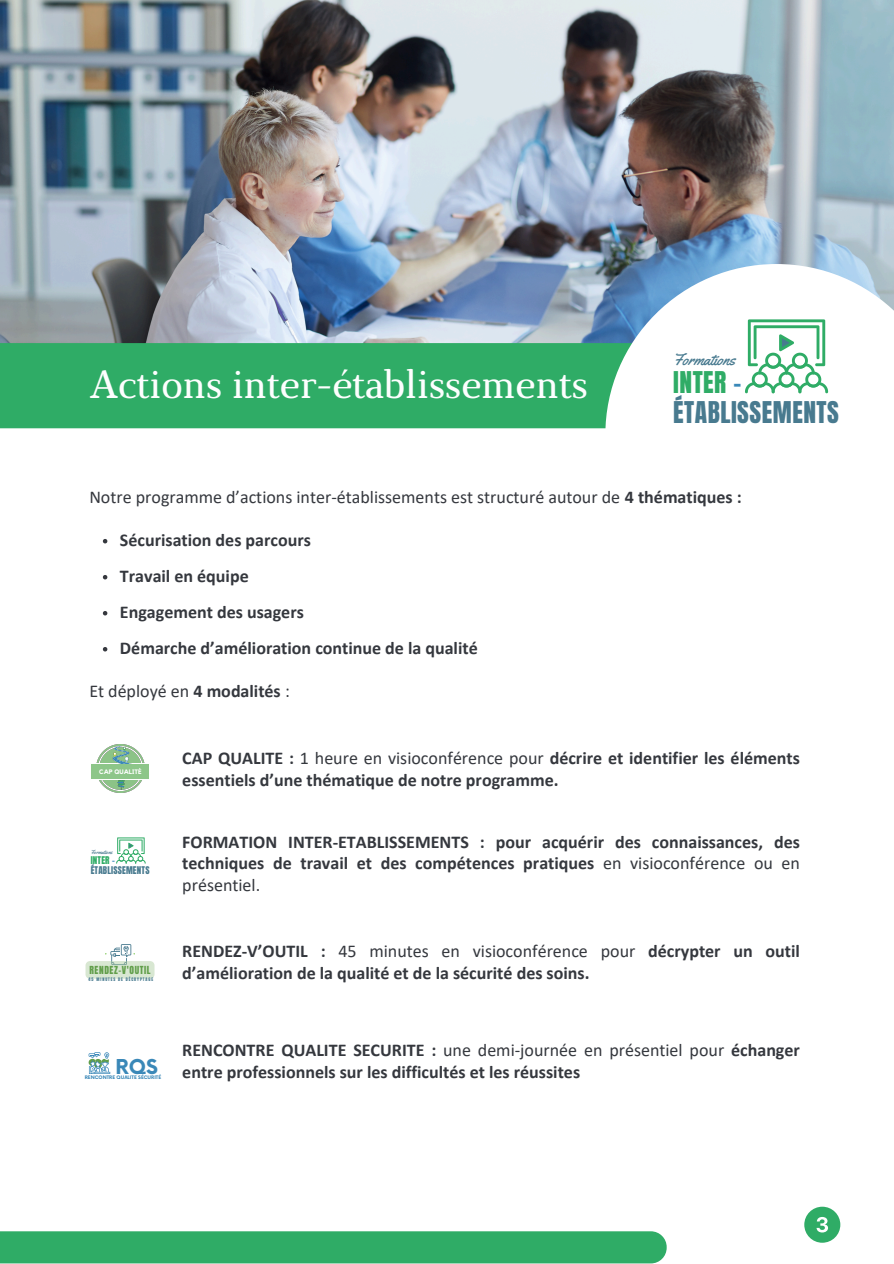
<style>
.page{position:relative;width:894px;height:1264px;background:#fff}
.page>*{position:absolute;margin:0;border:0;box-sizing:border-box;transform-origin:0 0}
.t1{font:39px "Marta";color:#fdfefe}
.t2{font:25.5px/29.8px "Anton";letter-spacing:.02em;color:#487a8f}
.t3{font:700 19.95px "Now";color:#3a88b8}
.t4{font:700 18px/21.3px "Calibri";color:#35383e}
.t5{font:18px "Calibri";color:#35383e}
.t6{font:16.05px "Yellowtail";color:#487a8f}
.t7{font:9.45px "Anton";letter-spacing:.06em;color:#619e4a}
.t8{font:9px/10.6px "Anton";letter-spacing:.02em;color:#487a8f}
.t9{font:700 6.45px "Kollektif";color:#fdfefe}
.t10{font:5.7px "Yellowtail";color:#487a8f}
.t11{font:700 4.8px "Now";color:#3a88b8}
.t12{font:4.2px "Anton";letter-spacing:.225em;color:#487a8f}
.s1{color:#2fac66}
.s2{color:#3a88b8}
.s3{font-weight:700}
.s4{font-weight:400}
</style>
<div class="page">
<img style="left:0;top:0;width:893px;height:343px">
<div style="left:0;top:1231px;width:666px;height:32px;background:#2fac66"></div>
<div style="left:0;top:343px;width:605px;height:85px;background:#2fac66"></div>
<svg style="left:804px;top:1206px;width:36px;height:36px"></svg>
<svg style="left:605px;top:264px;width:288px;height:165px"></svg>
<svg style="left:744px;top:319px;width:83px;height:74px"></svg>
<svg style="left:103px;top:539px;width:4px;height:4px"></svg>
<svg style="left:103px;top:575px;width:4px;height:4px"></svg>
<svg style="left:103px;top:611px;width:4px;height:4px"></svg>
<svg style="left:103px;top:647px;width:4px;height:4px"></svg>
<svg style="left:85px;top:944px;width:69px;height:34px"></svg>
<svg style="left:89px;top:1052px;width:21px;height:21px"></svg>
<svg style="left:116px;top:837px;width:30px;height:26px"></svg>
<img style="left:96px;top:744px;width:48px;height:48px">
<svg style="left:91px;top:763px;width:53px;height:17px"></svg>
<img style="left:107px;top:747px;width:24px;height:16px">
<svg style="left:117px;top:780px;width:7px;height:9px"></svg>
<div style="left:92px;top:764px;width:57px;height:15px;background:#8dc689"></div>
<p class="t6" style="left:673px;top:349px;width:64px">Formations</p>
<p class="t1" style="left:89px;top:368px;width:500px">Actions inter-établissements</p>
<h2 class="t2" style="left:673px;top:368px;width:167px"><span class="s1">INTER</span> <span class="s2">-<br></span>ÉTABLISSEMENTS</h2>
<p class="t5" style="left:89px;top:489px;width:653px">Notre programme d’actions inter-établissements est structuré autour de <span class="s3">4 thématiques :</span></p>
<h1 class="t4" style="left:120px;top:530px;width:192px">Sécurisation des parcours</h1>
<h3 class="t4" style="left:120px;top:566px;width:130px">Travail en équipe</h3>
<p class="t4" style="left:120px;top:602px;width:185px">Engagement des usagers</p>
<p class="t4" style="left:120px;top:638px;width:359px">Démarche d’amélioration continue de la qualité</p>
<p class="t5" style="left:89px;top:683px;width:202px">Et déployé en <span class="s3">4 modalités</span> :</p>
<p class="t9" style="left:99px;top:768px;width:44px">CAP QUALITÉ</p>
<h3 class="t10" style="left:91px;top:848px;width:24px">Formations</h3>
<p class="t8" style="left:91px;top:854px;width:60px"><span class="s1">INTER</span> <span class="s2">-<br></span>ÉTABLISSEMENTS</p>
<p class="t7" style="left:90px;top:962px;width:62px">RENDEZ-V'OUTIL</p>
<p class="t12" style="left:89px;top:976px;width:66px">45 MINUTES DE DÉCRYPTAGE</p>
<p class="t4" style="left:182px;top:749px;width:619px">CAP QUALITE : <span class="s4">1 heure en visioconférence pour</span> décrire et identifier les éléments essentiels d’une thématique de notre programme.</p>
<h3 class="t4" style="left:182px;top:832px;width:619px;text-align:justify">FORMATION INTER-ETABLISSEMENTS : pour acquérir des connaissances, des techniques de travail et des compétences pratiques <span class="s4">en visioconférence ou en présentiel.</span></h3>
<h3 class="t4" style="left:182px;top:942px;width:619px">RENDEZ-V’OUTIL : <span class="s4">45 minutes en visioconférence pour</span> décrypter un outil d’amélioration de la qualité et de la sécurité des soins.</h3>
<p class="t3" style="left:115px;top:1055px;width:44px">RQS</p>
<p class="t11" style="left:85px;top:1074px;width:78px">RENCONTRE QUALITE SÉCURITÉ</p>
<h3 class="t4" style="left:182px;top:1041px;width:619px">RENCONTRE QUALITE SECURITE : <span class="s4">une demi-journée en présentiel pour</span> échanger entre professionnels sur les difficultés et les réussites</h3>
</div>
